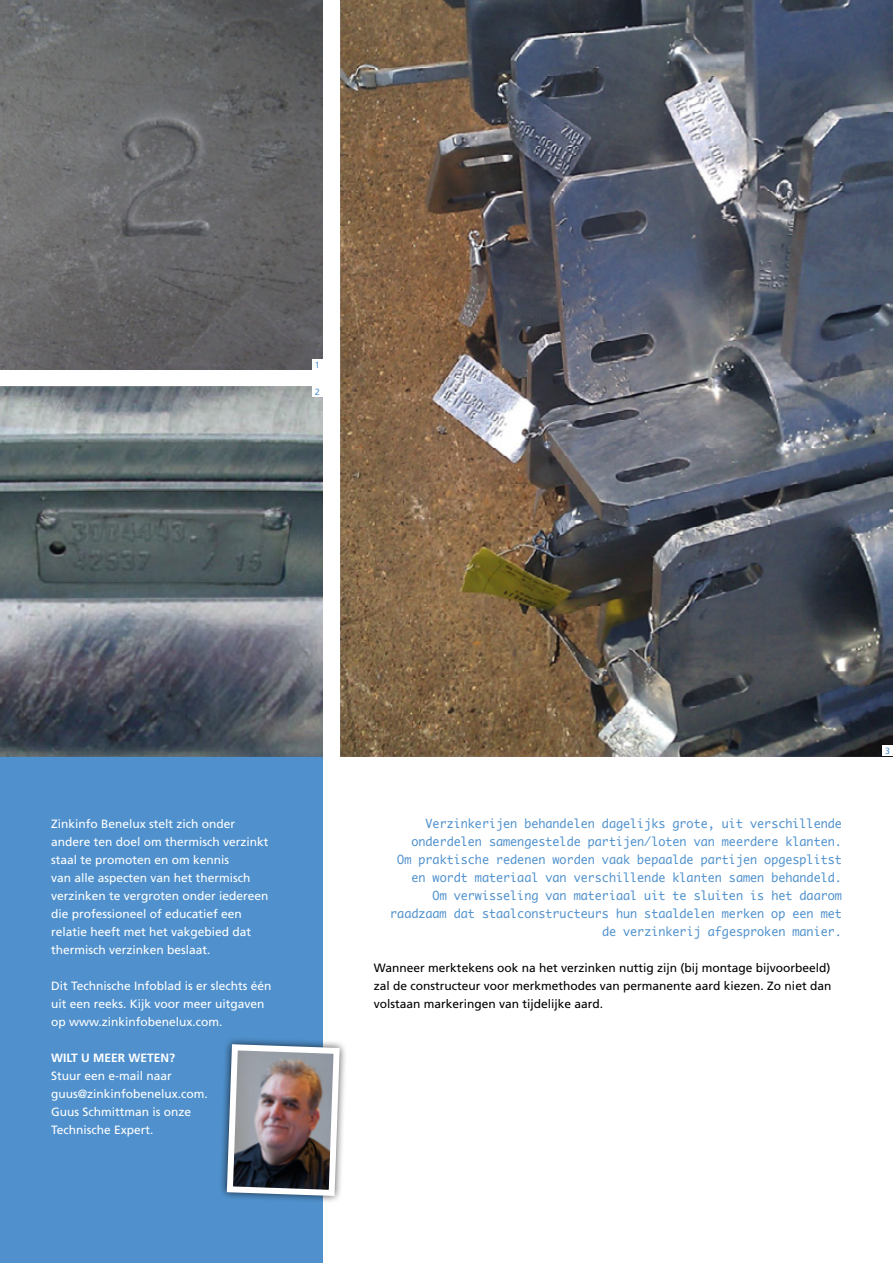
<style>
.page{position:relative;width:893px;height:1263px;background:#fff}
.page>*{position:absolute;margin:0;border:0;box-sizing:border-box;transform-origin:0 0}
.t1{font:12px/18px "Frutiger LT Std";color:#fff}
.t2{font:12px/18px "Monaco";color:#5091cd;text-align:right}
.t3{font:12px/18px "Frutiger LT Std";color:#000;text-align:justify}
.t4{font:700 12px "Frutiger LT Std";color:#fff}
.t5{font:9px "Frutiger LT Std";color:#5091cd}
</style>
<div class="page">
<div style="left:0;top:756px;width:323px;height:507px;background:#5091cd"></div>
<div style="left:218px;top:1037px;width:130px;height:167px;background:#000;opacity:.75"></div>
<img style="left:224px;top:1041px;width:119px;height:158px">
<img style="left:341px;top:0;width:552px;height:756px">
<div style="left:882px;top:745px;width:11px;height:11px;background:#fff"></div>
<img style="left:0;top:386px;width:323px;height:370px">
<img style="left:0;top:0;width:323px;height:370px">
<div style="left:312px;top:359px;width:11px;height:11px;background:#fff"></div>
<div style="left:312px;top:386px;width:11px;height:11px;background:#fff"></div>
<p class="t5" style="left:315px;top:359px;width:7px">1</p>
<p class="t5" style="left:315px;top:386px;width:7px">2</p>
<p class="t1" style="left:51px;top:815px;width:219px">Zinkinfo Benelux stelt zich onder andere ten doel om thermisch verzinkt staal te promoten en om kennis<br>van alle aspecten van het thermisch verzinken te vergroten onder iedereen die professioneel of educatief een relatie heeft met het vakgebied dat thermisch verzinken beslaat.</p>
<p class="t1" style="left:51px;top:977px;width:222px">Dit Technische Infoblad is er slechts één uit een reeks. Kijk voor meer uitgaven op www.zinkinfobenelux.com.</p>
<p class="t4" style="left:51px;top:1051px;width:126px">WILT U MEER WETEN?</p>
<p class="t1" style="left:51px;top:1067px;width:158px">Stuur een e-mail naar guus@zinkinfobenelux.com.<br>Guus Schmittman is onze<br>Technische Expert.</p>
<p class="t2" style="left:390px;top:814px;width:453px">Verzinkerijen behandelen dagelijks grote, uit verschillende onderdelen samengestelde partijen/loten van meerdere klanten.<br>Om praktische redenen worden vaak bepaalde partijen opgesplitst en wordt materiaal van verschillende klanten samen behandeld.<br>Om verwisseling van materiaal uit te sluiten is het daarom raadzaam dat staalconstructeurs hun staaldelen merken op een met de verzinkerij afgesproken manier.</p>
<p class="t3" style="left:374px;top:959px;width:459px">Wanneer merktekens ook na het verzinken nuttig zijn (bij montage bijvoorbeeld) zal de constructeur voor merkmethodes van permanente aard kiezen. Zo niet dan volstaan markeringen van tijdelijke aard.</p>
<p class="t5" style="left:885px;top:746px;width:7px">3</p>
</div>
